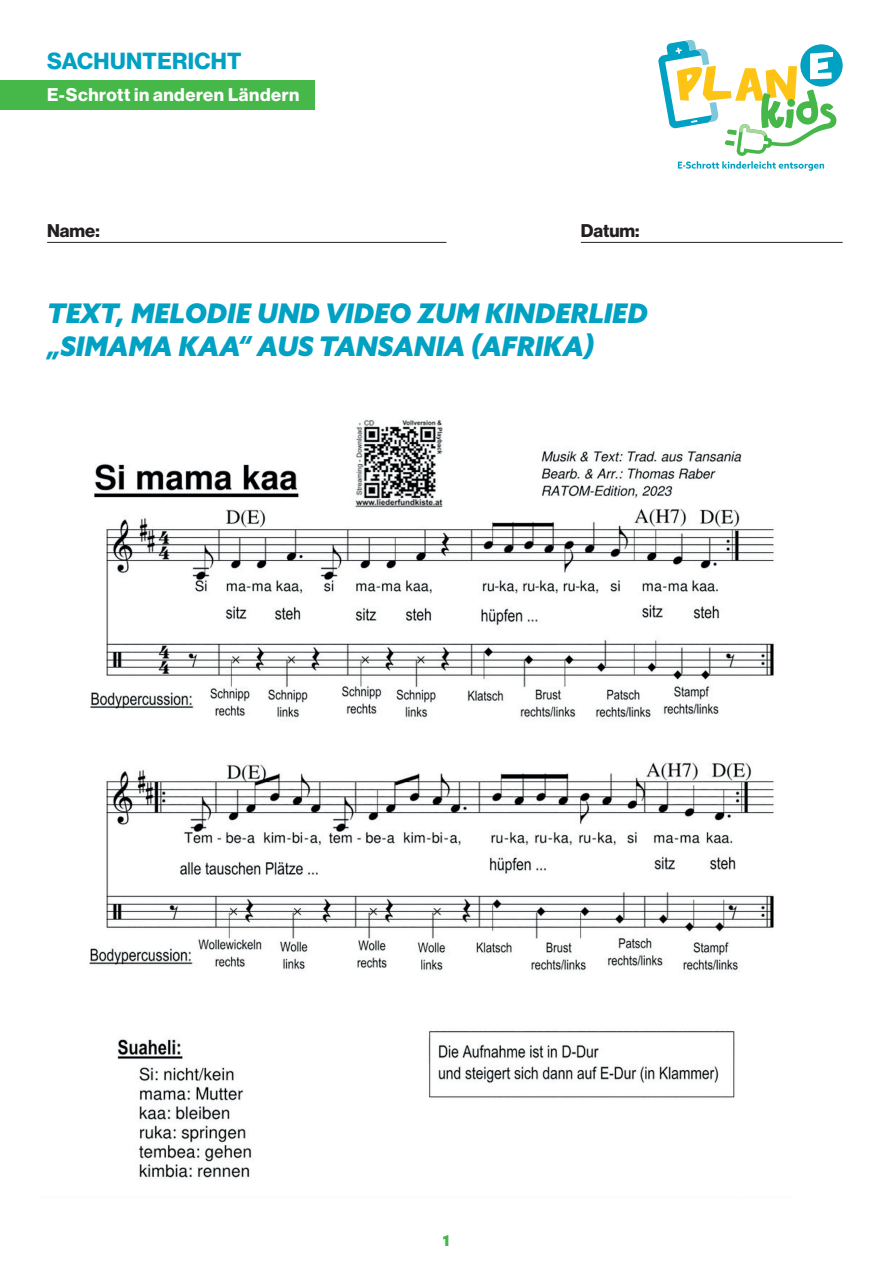
<style>
.page{position:relative;width:893px;height:1263px;background:#fff}
.page>*{position:absolute;margin:0;border:0;box-sizing:border-box;transform-origin:0 0}
.t1{font:italic 900 27px/32.4px "Azo Sans";color:#00a1c2}
.t2{font:22.8px "N Haas Grotesk DS Pro 75 Bd";letter-spacing:.015em;color:#00a1c2}
.t3{font:18px "N Haas Grotesk DS Pro 75 Bd";letter-spacing:.03em;color:#fff}
.t4{font:18px "N Haas Grotesk DS Pro 75 Bd";color:#231f20}
.t5{font:900 15px "Azo Sans";color:#46b749}
</style>
<div class="page">
<img style="left:89px;top:419px;width:685px;height:760px">
<svg style="left:658px;top:39px;width:185px;height:132px"></svg>
<div style="left:0;top:80px;width:315px;height:30px;background:#46b749"></div>
<hr style="left:47px;top:242px;width:399px;height:1px;background:#231f20">
<hr style="left:581px;top:242px;width:262px;height:1px;background:#231f20">
<p class="t2" style="left:47px;top:48px;width:196px">SACHUNTERICHT</p>
<p class="t3" style="left:47px;top:84px;width:254px">E-Schrott in anderen Ländern</p>
<p class="t4" style="left:47px;top:220px;width:54px">Name:</p>
<p class="t4" style="left:581px;top:220px;width:60px">Datum:</p>
<p class="t1" style="left:47px;top:297px;width:602px">TEXT, MELODIE UND VIDEO ZUM KINDERLIED „SIMAMA KAA“ AUS TANSANIA (AFRIKA)</p>
<p class="t5" style="left:442px;top:1230px;width:9px">1</p>
</div>
